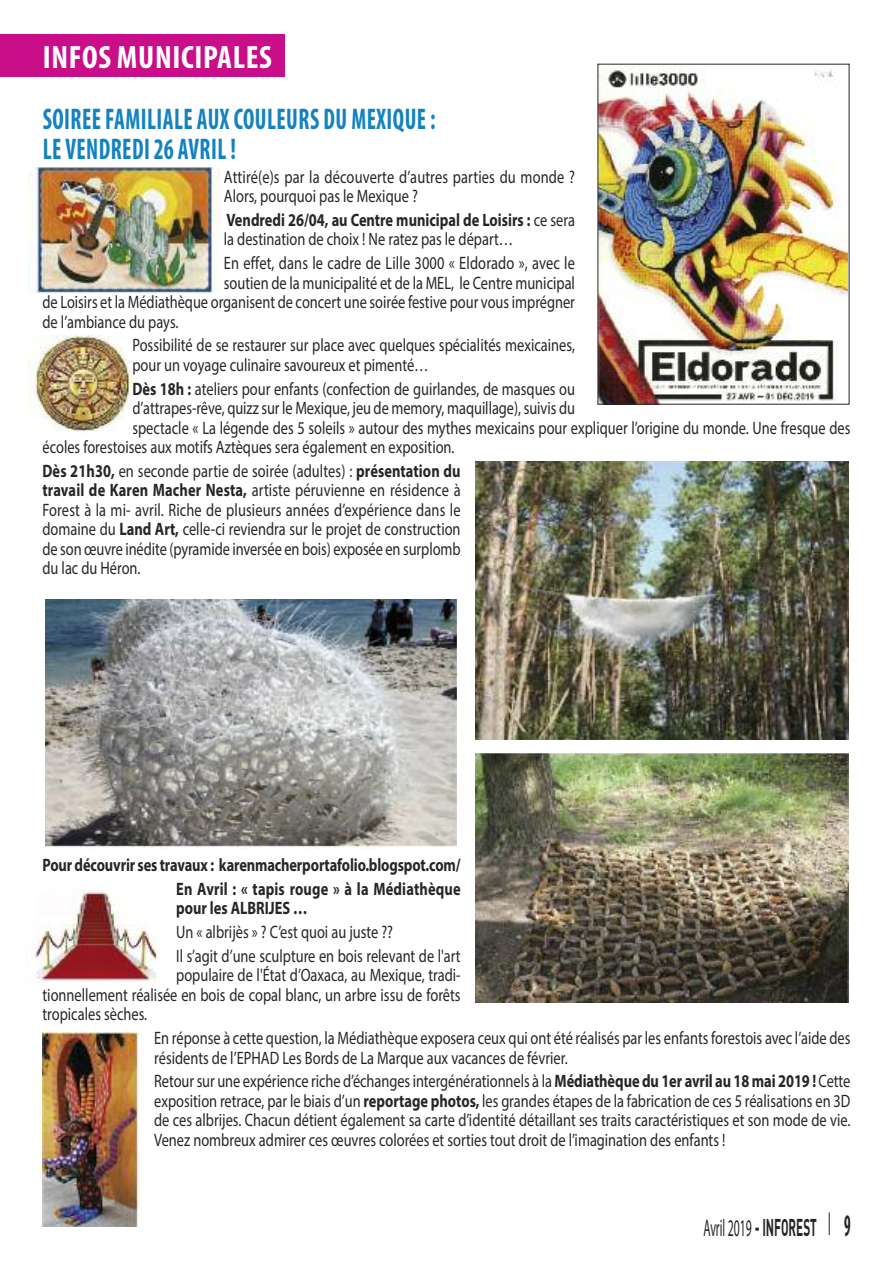
<style>
.page{position:relative;width:893px;height:1263px;background:#fff}
.page>*{position:absolute;margin:0;border:0;box-sizing:border-box;transform-origin:0 0}
.t1{font:700 condensed 32.4px "Myriad Pro";letter-spacing:.02em;color:#fff}
.t2{font:700 condensed 30px/30px "Myriad Pro";letter-spacing:.02em;color:#1283c0;scale:.78 1}
.t3{font:24px "Myriad Pro";color:#272627;scale:.49 1}
.t4{font:18px/19.5px "Myriad Pro";color:#272627;scale:.8 1}
.t5{font:700 18px/23.7px "Myriad Pro";letter-spacing:-.01em;color:#272627;text-align:right;scale:.8 1}
.s1{font-weight:700}
.s2{font-family:"DIN";font-weight:700}
.s3{font-weight:700;font-stretch:condensed;font-size:31.5px}
</style>
<div class="page">
<div style="left:0;top:34px;width:285px;height:43px;background:#ca0d89"></div>
<img style="left:29px;top:168px;width:191px;height:126px">
<img style="left:476px;top:461px;width:372px;height:278px">
<img style="left:476px;top:753px;width:372px;height:249px">
<img style="left:45px;top:599px;width:412px;height:249px">
<img style="left:29px;top:336px;width:103px;height:96px">
<img style="left:31px;top:889px;width:127px;height:93px">
<img style="left:43px;top:1032px;width:96px;height:195px">
<img style="left:599px;top:66px;width:248px;height:337px">
<svg style="left:829px;top:1212px;width:1px;height:23px"></svg>
<h1 class="t1" style="left:43px;top:46px;width:231px">INFOS MUNICIPALES</h1>
<h2 class="t2" style="left:43px;top:106px;width:505px">SOIREE FAMILIALE AUX COULEURS DU MEXIQUE:<br>LE VENDREDI 26 AVRIL!</h2>
<p class="t4" style="left:224px;top:168px;width:440px">Attiré(e)s par la découverte d’autres parties du monde ?<br>Alors, pourquoi pas le Mexique ?</p>
<p class="t4" style="left:224px;top:211px;width:440px"><span class="s1">Vendredi 26/04, au Centre municipal de Loisirs :</span> ce sera la destination de choix ! Ne ratez pas le départ…</p>
<p class="t4" style="left:224px;top:255px;width:440px">En effet, dans le cadre de Lille 3000 « Eldorado », avec le</p>
<p class="t4" style="left:224px;top:274px;width:440px">soutien de la municipalité et de la MEL, le Centre municipal</p>
<p class="t4" style="left:43px;top:294px;width:667px">de Loisirs et la Médiathèque organisent de concert une soirée festive pour vous imprégner</p>
<p class="t4" style="left:43px;top:313px;width:172px">de l’ambiance du pays.</p>
<p class="t4" style="left:132px;top:337px;width:555px">Possibilité de se restaurer sur place avec quelques spécialités mexicaines, pour un voyage culinaire savoureux et pimenté…</p>
<p class="t4" style="left:132px;top:380px;width:555px"><span class="s1">Dès 18h :</span> ateliers pour enfants (confection de guirlandes, de masques ou</p>
<p class="t4" style="left:132px;top:400px;width:555px">d’attrapes-rêve, quizz sur le Mexique, jeu de memory, maquillage), suivis du</p>
<p class="t4" style="left:132px;top:419px;width:899px">spectacle « La légende des 5 soleils » autour des mythes mexicains pour expliquer l’origine du monde. Une fresque des</p>
<p class="t4" style="left:43px;top:439px;width:517px">écoles forestoises aux motifs Aztèques sera également en exposition.</p>
<p class="t4" style="left:43px;top:462px;width:524px;text-align:justify"><span class="s1">Dès 21h30,</span> en seconde partie de soirée (adultes) : <span class="s1">présentation du travail de Karen Macher Nesta,</span> artiste péruvienne en résidence à Forest à la mi- avril. Riche de plusieurs années d’expérience dans le domaine du <span class="s1">Land Art,</span> celle-ci reviendra sur le projet de construction de son œuvre inédite (pyramide inversée en bois) exposée en surplomb du lac du Héron.</p>
<p class="t5" style="left:43px;top:855px;width:524px">Pour découvrir ses travaux : karenmacherportafolio.blogspot.com/<br>En Avril : « tapis rouge » à la Médiathèque</p>
<p class="t5" style="left:176px;top:898px;width:166px">pour les ALBRIJES …</p>
<p class="t4" style="left:176px;top:922px;width:357px;line-height:23.7px">Un « albrijès » ? C’est quoi au juste ??<br>Il s’agit d’une sculpture en bois relevant de l'art</p>
<p class="t4" style="left:43px;top:967px;width:524px;text-align:justify;text-indent:134px">populaire de l'État d’Oaxaca, au Mexique, tradi&shy;tionnellement réalisée en bois de copal blanc, un arbre issu de forêts tropicales sèches.</p>
<p class="t4" style="left:154px;top:1030px;width:872px">En réponse à cette question, la Médiathèque exposera ceux qui ont été réalisés par les enfants forestois avec l’aide des résidents de l’EPHAD Les Bords de La Marque aux vacances de février.</p>
<p class="t4" style="left:154px;top:1073px;width:872px;text-align:justify">Retour sur une expérience riche d’échanges intergénérationnels à la <span class="s1">Médiathèque du 1er avril au 18 mai 2019 !</span> Cette exposition retrace, par le biais d’un <span class="s1">reportage photos,</span> les grandes étapes de la fabrication de ces 5 réalisations en 3D de ces albrijes. Chacun détient également sa carte d’identité détaillant ses traits caractéristiques et son mode de vie.<br>Venez nombreux admirer ces œuvres colorées et sorties tout droit de l’imagination des enfants !</p>
<h3 class="t3" style="left:703px;top:1218px;width:302px">Avril 2019 <span class="s2">- INFOREST</span> <span class="s3">9</span></h3>
</div>
